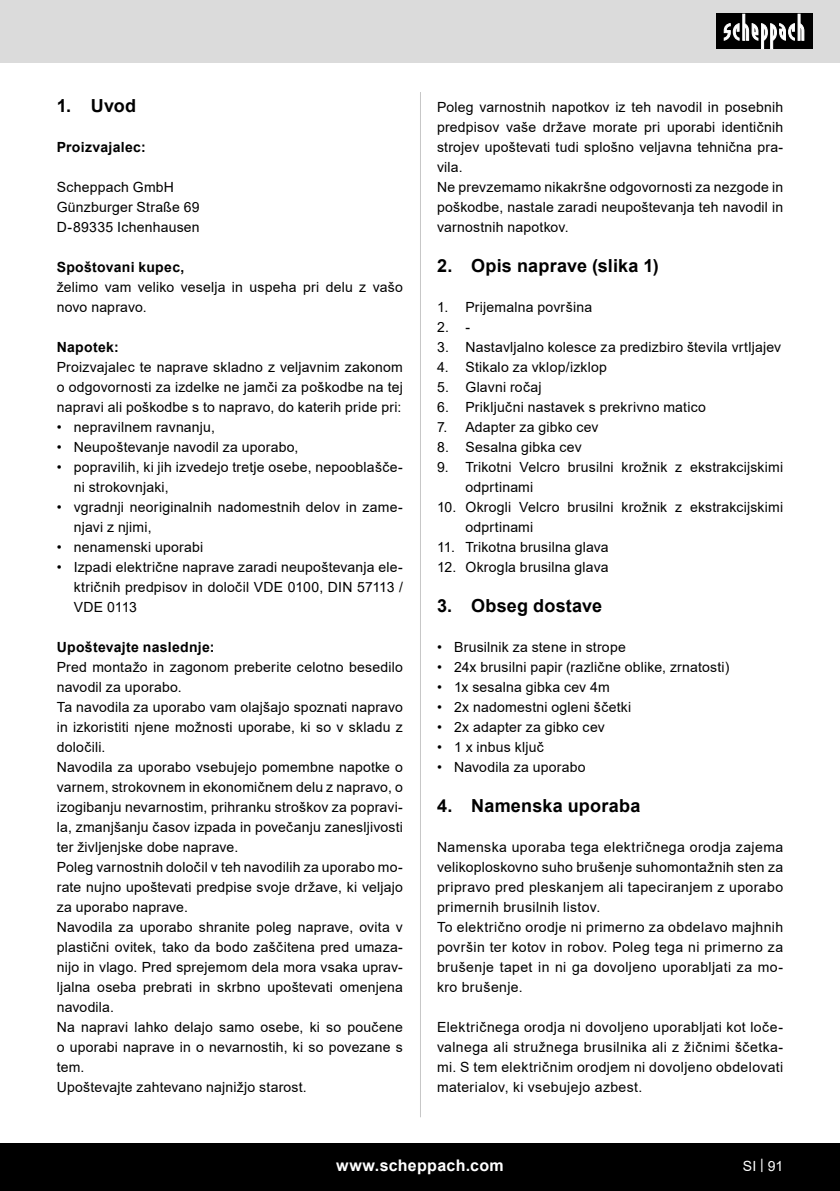
<style>
.page{position:relative;width:840px;height:1191px;background:#fff}
.page>*{position:absolute;margin:0;border:0;box-sizing:border-box;transform-origin:0 0}
.t1{font:700 18px "Arial";letter-spacing:.015em;color:#000}
.t2{font:700 16px "Arial";letter-spacing:.02em;color:#fff}
.t3{font:14px/20px "Arial";letter-spacing:.015em;color:#000;text-align:justify}
.t4{font:700 14px "Arial";letter-spacing:.02em;color:#000}
.t5{font:14px "Arial";color:#fff}
</style>
<div class="page">
<div style="left:0;top:0;width:839px;height:63px;background:#dbdbdb"></div>
<div style="left:0;top:1143px;width:839px;height:48px;background:#000"></div>
<div style="left:716px;top:14px;width:96px;height:35px;background:#000"></div>
<svg style="left:723px;top:14px;width:81px;height:35px"></svg>
<hr style="left:420px;top:92px;width:1px;height:1025px;background:#c7c7c7">
<p class="t1" style="left:57px;top:93px;width:81px">1. Uvod</p>
<p class="t4" style="left:57px;top:137px;width:90px">Proizvajalec:</p>
<p class="t3" style="left:57px;top:177px;width:119px">Scheppach GmbH</p>
<p class="t3" style="left:57px;top:197px;width:144px">Günzburger Straße 69</p>
<p class="t3" style="left:57px;top:217px;width:144px">D-89335 Ichenhausen</p>
<p class="t4" style="left:57px;top:257px;width:129px">Spoštovani kupec,</p>
<p class="t3" style="left:57px;top:277px;width:347px">želimo vam veliko veselja in uspeha pri delu z vašo novo napravo.</p>
<p class="t4" style="left:57px;top:337px;width:63px">Napotek:</p>
<p class="t3" style="left:57px;top:357px;width:347px">Proizvajalec te naprave skladno z veljavnim zakonom o odgovornosti za izdelke ne jamči za poškodbe na tej napravi ali poškodbe s to napravo, do katerih pride pri:</p>
<p class="t3" style="left:57px;top:417px;width:160px">• nepravilnem ravnanju,</p>
<p class="t3" style="left:57px;top:437px;width:243px">• Neupoštevanje navodil za uporabo,</p>
<p class="t3" style="left:74px;top:457px;width:330px;text-indent:-17px">• popravilih, ki jih izvedejo tretje osebe, nepooblašče&shy;ni strokovnjaki,</p>
<p class="t3" style="left:74px;top:497px;width:330px;text-indent:-17px">• vgradnji neoriginalnih nadomestnih delov in zame&shy;njavi z njimi,</p>
<p class="t3" style="left:57px;top:537px;width:148px">• nenamenski uporabi</p>
<p class="t3" style="left:74px;top:557px;width:330px;text-indent:-17px">• Izpadi električne naprave zaradi neupoštevanja ele&shy;ktričnih predpisov in določil VDE 0100, DIN 57113 / VDE 0113</p>
<p class="t4" style="left:57px;top:637px;width:159px">Upoštevajte naslednje:</p>
<p class="t3" style="left:57px;top:657px;width:347px">Pred montažo in zagonom preberite celotno besedilo navodil za uporabo.</p>
<p class="t3" style="left:57px;top:697px;width:347px">Ta navodila za uporabo vam olajšajo spoznati napravo in izkoristiti njene možnosti uporabe, ki so v skladu z določili.</p>
<p class="t3" style="left:57px;top:757px;width:347px">Navodila za uporabo vsebujejo pomembne napotke o varnem, strokovnem in ekonomičnem delu z napravo, o izogibanju nevarnostim, prihranku stroškov za popravi&shy;la, zmanjšanju časov izpada in povečanju zanesljivosti ter življenjske dobe naprave.</p>
<p class="t3" style="left:57px;top:857px;width:347px">Poleg varnostnih določil v teh navodilih za uporabo mo&shy;rate nujno upoštevati predpise svoje države, ki veljajo za uporabo naprave.</p>
<p class="t3" style="left:57px;top:917px;width:347px">Navodila za uporabo shranite poleg naprave, ovita v plastični ovitek, tako da bodo zaščitena pred umaza&shy;nijo in vlago. Pred sprejemom dela mora vsaka uprav&shy;ljalna oseba prebrati in skrbno upoštevati omenjena navodila.</p>
<p class="t3" style="left:57px;top:1017px;width:347px">Na napravi lahko delajo samo osebe, ki so poučene o uporabi naprave in o nevarnostih, ki so povezane s tem.</p>
<p class="t3" style="left:57px;top:1077px;width:251px">Upoštevajte zahtevano najnižjo starost.</p>
<p class="t3" style="left:437px;top:97px;width:347px">Poleg varnostnih napotkov iz teh navodil in posebnih predpisov vaše države morate pri uporabi identičnih strojev upoštevati tudi splošno veljavna tehnična pra&shy;vila.</p>
<p class="t3" style="left:437px;top:177px;width:347px">Ne prevzemamo nikakršne odgovornosti za nezgode in poškodbe, nastale zaradi neupoštevanja teh navodil in varnostnih napotkov.</p>
<p class="t1" style="left:437px;top:253px;width:223px">2. Opis naprave (slika 1)</p>
<p class="t3" style="left:437px;top:297px;width:156px">1. Prijemalna površina</p>
<p class="t3" style="left:437px;top:317px;width:35px">2. -</p>
<p class="t3" style="left:437px;top:337px;width:345px">3. Nastavljalno kolesce za predizbiro števila vrtljajev</p>
<p class="t3" style="left:437px;top:357px;width:171px">4. Stikalo za vklop/izklop</p>
<p class="t3" style="left:437px;top:377px;width:106px">5. Glavni ročaj</p>
<p class="t3" style="left:437px;top:397px;width:270px">6. Priključni nastavek s prekrivno matico</p>
<p class="t3" style="left:437px;top:417px;width:163px">7. Adapter za gibko cev</p>
<p class="t3" style="left:437px;top:437px;width:146px">8. Sesalna gibka cev</p>
<p class="t3" style="left:465px;top:457px;width:319px;text-indent:-28px">9. Trikotni Velcro brusilni krožnik z ekstrakcijskimi odprtinami</p>
<p class="t3" style="left:465px;top:497px;width:319px;text-indent:-28px">10. Okrogli Velcro brusilni krožnik z ekstrakcijskimi odprtinami</p>
<p class="t3" style="left:437px;top:537px;width:173px">11. Trikotna brusilna glava</p>
<p class="t3" style="left:437px;top:557px;width:173px">12. Okrogla brusilna glava</p>
<p class="t1" style="left:437px;top:593px;width:167px">3. Obseg dostave</p>
<p class="t3" style="left:437px;top:637px;width:190px">• Brusilnik za stene in strope</p>
<p class="t3" style="left:437px;top:657px;width:294px">• 24x brusilni papir (različne oblike, zrnatosti)</p>
<p class="t3" style="left:437px;top:677px;width:174px">• 1x sesalna gibka cev 4m</p>
<p class="t3" style="left:437px;top:697px;width:196px">• 2x nadomestni ogleni ščetki</p>
<p class="t3" style="left:437px;top:717px;width:169px">• 2x adapter za gibko cev</p>
<p class="t3" style="left:437px;top:737px;width:108px">• 1 x inbus ključ</p>
<p class="t3" style="left:437px;top:757px;width:150px">• Navodila za uporabo</p>
<p class="t1" style="left:437px;top:793px;width:205px">4. Namenska uporaba</p>
<p class="t3" style="left:437px;top:837px;width:347px">Namenska uporaba tega električnega orodja zajema velikoploskovno suho brušenje suhomontažnih sten za pripravo pred pleskanjem ali tapeciranjem z uporabo primernih brusilnih listov.</p>
<p class="t3" style="left:437px;top:917px;width:347px">To električno orodje ni primerno za obdelavo majhnih površin ter kotov in robov. Poleg tega ni primerno za brušenje tapet in ni ga dovoljeno uporabljati za mo&shy;kro brušenje.</p>
<p class="t3" style="left:437px;top:1017px;width:347px">Električnega orodja ni dovoljeno uporabljati kot loče&shy;valnega ali stružnega brusilnika ali z žičnimi ščetka&shy;mi. S tem električnim orodjem ni dovoljeno obdelovati materialov, ki vsebujejo azbest.</p>
<p class="t2" style="left:336px;top:1154px;width:169px">www.scheppach.com</p>
<p class="t5" style="left:742px;top:1156px;width:42px">SI | 91</p>
</div>
